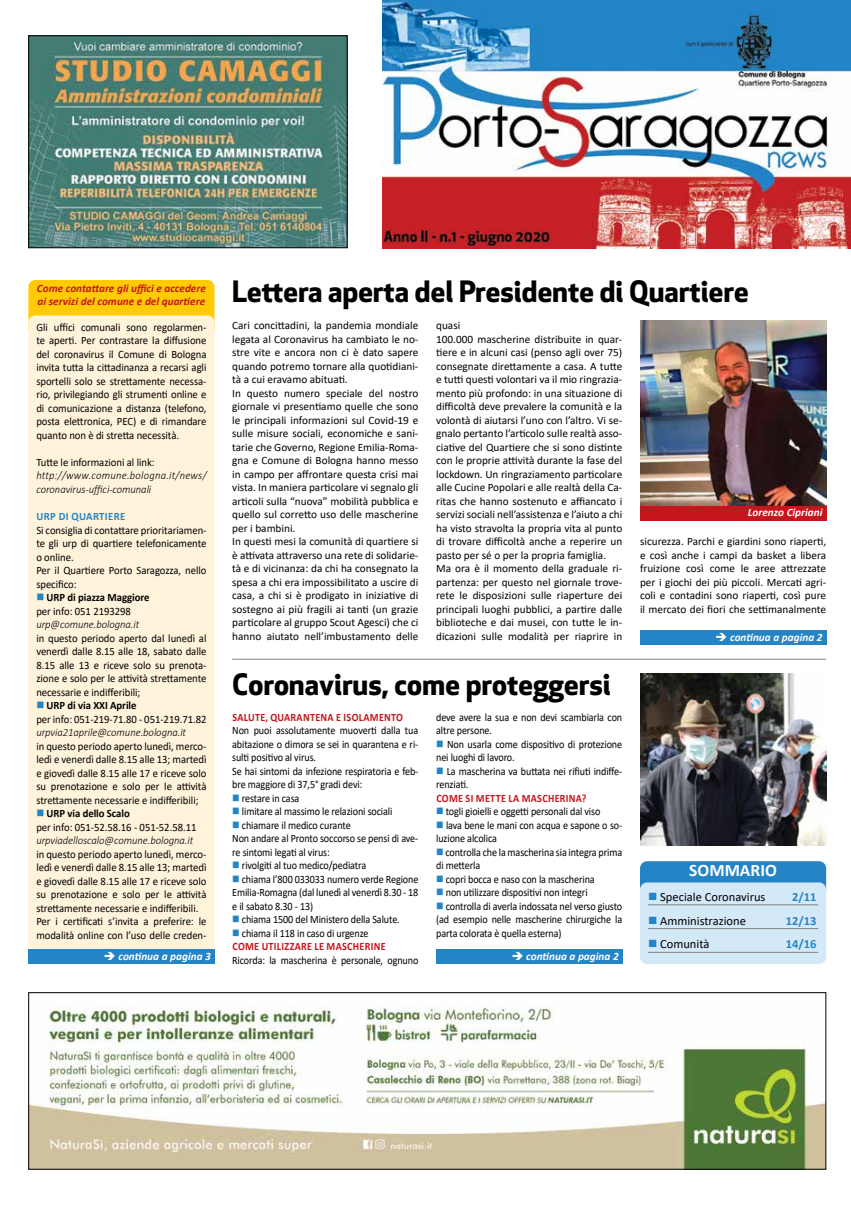
<style>
.page{position:relative;width:851px;height:1205px;background:#fff}
.page>*{position:absolute;margin:0;border:0;box-sizing:border-box;transform-origin:0 0}
.t1{font:700 28.75px "Apex New";color:#000}
.t2{font:700 17.5px "Calibri";color:#fff}
.t3{font:12.5px "Calibri";color:#000}
.t4{font:700 12.5px "Calibri";color:#2484c6}
.t5{font:11.25px/13.5px "Calibri";letter-spacing:-.005em;color:#000}
.t6{font:11.25px/13.5px "Calibri";letter-spacing:-.005em;color:#000;scale:.95 1}
.t7{font:11.25px/13.5px "Calibri";letter-spacing:-.005em;color:#000;scale:.9 1}
.t8{font:italic 300 11.25px/13.5px "Calibri";letter-spacing:-.005em;color:#000;scale:.95 1}
.t9{font:italic 700 11.25px "Calibri";color:#fff}
.t10{font:italic 700 11.25px/13.5px "Calibri";color:#c4161c}
.t11{font:700 11.25px "Calibri";letter-spacing:.03em;color:#c4161c;scale:.9 1}
.t12{font:700 11.25px/13.5px "Calibri";letter-spacing:-.005em;color:#000;scale:.95 1}
.t13{font:700 11.25px "Calibri";letter-spacing:.035em;color:#2484c6;scale:.95 1}
.s1{color:#2484c6}
.s2{font-weight:400}
.s3{font-weight:700}
.s4{font-weight:700;color:#c4161c}
</style>
<div class="page">
<div style="left:640px;top:861px;width:186px;height:35px;background:#2484c6;border-radius:7px"></div>
<div style="left:640px;top:882px;width:186px;height:82px;background:#d4e9f8;border-radius:7px"></div>
<hr style="left:648px;top:904px;width:170px;height:1px;background:#808285">
<hr style="left:648px;top:928px;width:170px;height:1px;background:#808285">
<hr style="left:648px;top:952px;width:170px;height:1px;background:#808285">
<img style="left:383px;top:0;width:467px;height:248px">
<img style="left:30px;top:1006px;width:794px;height:161px">
<div style="left:28px;top:992px;width:798px;height:177px;border:1px solid #000"></div>
<img style="left:30px;top:37px;width:315px;height:209px">
<div style="left:28px;top:35px;width:319px;height:213px;border:1px solid #000"></div>
<div style="left:28px;top:280px;width:186px;height:57px;background:#ffcb05;border-radius:7px"></div>
<div style="left:28px;top:315px;width:186px;height:649px;background:#fff4db;border-radius:7px"></div>
<img style="left:640px;top:321px;width:186px;height:186px">
<div style="left:640px;top:507px;width:186px;height:14px;background:#c4161c"></div>
<hr style="left:232px;top:659px;width:594px;height:1px;background:#808285">
<div style="left:640px;top:631px;width:186px;height:14px;background:#2484c6"></div>
<div style="left:436px;top:950px;width:186px;height:14px;background:#2484c6"></div>
<div style="left:28px;top:950px;width:186px;height:14px;background:#2484c6"></div>
<img style="left:640px;top:673px;width:186px;height:172px">
<h1 class="t1" style="left:232px;top:270px;width:518px">Lettera aperta del Presidente di Quartiere</h1>
<p class="t5" style="left:232px;top:318px;width:188px">Cari concittadini, la pandemia mondiale legata al Coronavirus ha cambiato le no&shy;stre vite e ancora non ci è dato sapere quando potremo tornare alla quotidiani&shy;tà a cui eravamo abituati.<br>In questo numero speciale del nostro giornale vi presentiamo quelle che sono le principali informazioni sul Covid-19 e sulle misure sociali, economiche e sani&shy;tarie che Governo, Regione Emilia-Roma&shy;gna e Comune di Bologna hanno messo in campo per affrontare questa crisi mai vista. In maniera particolare vi segnalo gli articoli sulla “nuova” mobilità pubblica e quello sul corretto uso delle mascherine per i bambini.<br>In questi mesi la comunità di quartiere si è attivata attraverso una rete di solidarie&shy;tà e di vicinanza: da chi ha consegnato la spesa a chi era impossibilitato a uscire di casa, a chi si è prodigato in iniziative di sostegno ai più fragili ai tanti (un grazie particolare al gruppo Scout Agesci) che ci hanno aiutato nell’imbustamento delle</p>
<p class="t10" style="left:37px;top:281px;width:170px">Come contattare gli uffici e accedere ai servizi del comune e del quartiere</p>
<p class="t6" style="left:36px;top:320px;width:181px;text-align:justify">Gli uffici comunali sono regolarmen&shy;te aperti. Per contrastare la diffusione del coronavirus il Comune di Bologna invita tutta la cittadinanza a recarsi agli sportelli solo se strettamente necessa&shy;rio, privilegiando gli strumenti online e di comunicazione a distanza (telefono, posta elettronica, PEC) e di rimandare quanto non è di stretta necessità.</p>
<p class="t6" style="left:36px;top:455px;width:126px">Tutte le informazioni al link:</p>
<p class="t8" style="left:36px;top:469px;width:181px">http://www.comune.bologna.it/news/ coronavirus-uffici-comunali</p>
<p class="t13" style="left:37px;top:508px;width:95px">URP DI QUARTIERE</p>
<p class="t6" style="left:36px;top:523px;width:181px">Si consiglia di contattare prioritariamen&shy;te gli urp di quartiere telefonicamente o online.<br>Per il Quartiere Porto Saragozza, nello specifico:</p>
<p class="t12" style="left:36px;top:590px;width:120px"><span class="s1">■</span> URP di piazza Maggiore <span class="s2">per info: 051 2193298</span></p>
<p class="t8" style="left:36px;top:617px;width:110px">urp@comune.bologna.it</p>
<p class="t6" style="left:36px;top:631px;width:181px;text-align:justify">in questo periodo aperto dal lunedì al venerdì dalle 8.15 alle 18, sabato dalle 8.15 alle 13 e riceve solo su prenota&shy;zione e solo per le attività strettamente necessarie e indifferibili;</p>
<p class="t6" style="left:36px;top:698px;width:181px"><span class="s1">■</span> <span class="s3">URP di via XXI Aprile<br></span>per info: 051-219-71.80 - 051-219.71.82</p>
<p class="t8" style="left:36px;top:725px;width:159px">urpvia21aprile@comune.bologna.it</p>
<p class="t6" style="left:36px;top:739px;width:181px;text-align:justify">in questo periodo aperto lunedì, merco&shy;ledì e venerdì dalle 8.15 alle 13; martedì e giovedì dalle 8.15 alle 17 e riceve solo su prenotazione e solo per le attività strettamente necessarie e indifferibili;</p>
<p class="t6" style="left:36px;top:806px;width:170px"><span class="s1">■</span> <span class="s3">URP via dello Scalo<br></span>per info: 051-52.58.16 - 051-52.58.11</p>
<p class="t8" style="left:36px;top:833px;width:167px">urpviadelloscalo@comune.bologna.it</p>
<p class="t6" style="left:36px;top:847px;width:181px">in questo periodo aperto lunedì, merco&shy;ledì e venerdì dalle 8.15 alle 13; martedì e giovedì dalle 8.15 alle 17 e riceve solo su prenotazione e solo per le attività strettamente necessarie e indifferibili.<br>Per i certificati s’invita a preferire: le modalità online con l’uso delle creden-</p>
<p class="t5" style="left:436px;top:318px;width:188px">quasi<br>100.000 mascherine distribuite in quar&shy;tiere e in alcuni casi (penso agli over 75) consegnate direttamente a casa. A tutte e tutti questi volontari va il mio ringrazia&shy;mento più profondo: in una situazione di difficoltà deve prevalere la comunità e la volontà di aiutarsi l’uno con l’altro. Vi se&shy;gnalo pertanto l’articolo sulle realtà asso&shy;ciative del Quartiere che si sono distinte con le proprie attività durante la fase del lockdown. Un ringraziamento particolare alle Cucine Popolari e alle realtà della Ca&shy;ritas che hanno sostenuto e affiancato i servizi sociali nell’assistenza e l’aiuto a chi ha visto stravolta la propria vita al punto di trovare difficoltà anche a reperire un pasto per sé o per la propria famiglia.<br>Ma ora è il momento della graduale ri&shy;partenza: per questo nel giornale trove&shy;rete le disposizioni sulle riaperture dei principali luoghi pubblici, a partire dalle biblioteche e dai musei, con tutte le in&shy;dicazioni sulle modalità per riaprire in</p>
<p class="t9" style="left:747px;top:505px;width:76px">Lorenzo Cipriani</p>
<p class="t5" style="left:640px;top:534px;width:188px;text-align:justify">sicurezza. Parchi e giardini sono riaperti, e così anche i campi da basket a libera fruizione così come le aree attrezzate per i giochi dei più piccoli. Mercati agri&shy;coli e contadini sono riaperti, così pure il mercato dei fiori che settimanalmente</p>
<p class="t9" style="left:715px;top:629px;width:108px">➔ continua a pagina 2</p>
<h1 class="t1" style="left:232px;top:663px;width:380px">Coronavirus, come proteggersi</h1>
<p class="t11" style="left:232px;top:709px;width:191px">SALUTE, QUARANTENA E ISOLAMENTO</p>
<p class="t7" style="left:232px;top:723px;width:208px">Non puoi assolutamente muoverti dalla tua abitazione o dimora se sei in quarantena e ri&shy;sulti positivo al virus.<br>Se hai sintomi da infezione respiratoria e feb&shy;bre maggiore di 37,5° gradi devi:</p>
<p class="t7" style="left:232px;top:791px;width:76px"><span class="s1">■</span> restare in casa</p>
<p class="t7" style="left:232px;top:804px;width:179px"><span class="s1">■</span> limitare al massimo le relazioni sociali</p>
<p class="t7" style="left:232px;top:818px;width:208px"><span class="s1">■</span> chiamare il medico curante<br>Non andare al Pronto soccorso se pensi di ave&shy;re sintomi legati al virus:</p>
<p class="t7" style="left:232px;top:858px;width:150px"><span class="s1">■</span> rivolgiti al tuo medico/pediatra</p>
<p class="t7" style="left:232px;top:872px;width:208px;text-align:justify"><span class="s1">■</span> chiama l’800 033033 numero verde Regione Emilia-Romagna (dal lunedì al venerdì 8.30 - 18 e il sabato 8.30 - 13)</p>
<p class="t7" style="left:232px;top:912px;width:188px"><span class="s1">■</span> chiama 1500 del Ministero della Salute.</p>
<p class="t7" style="left:232px;top:926px;width:172px"><span class="s1">■</span> chiama il 118 in caso di urgenze<br><span class="s4">COME UTILIZZARE LE MASCHERINE</span></p>
<p class="t7" style="left:232px;top:953px;width:208px">Ricorda: la mascherina è personale, ognuno</p>
<p class="t7" style="left:436px;top:710px;width:208px">deve avere la sua e non devi scambiarla con altre persone.</p>
<p class="t7" style="left:436px;top:737px;width:208px"><span class="s1">■</span> Non usarla come dispositivo di protezione nei luoghi di lavoro.</p>
<p class="t7" style="left:436px;top:764px;width:208px"><span class="s1">■</span> La mascherina va buttata nei rifiuti indiffe&shy;renziati.</p>
<p class="t11" style="left:436px;top:790px;width:168px">COME SI METTE LA MASCHERINA?</p>
<p class="t7" style="left:436px;top:804px;width:184px"><span class="s1">■</span> togli gioielli e oggetti personali dal viso</p>
<p class="t7" style="left:436px;top:818px;width:208px"><span class="s1">■</span> lava bene le mani con acqua e sapone o so&shy;luzione alcolica</p>
<p class="t7" style="left:436px;top:845px;width:208px"><span class="s1">■</span> controlla che la mascherina sia integra prima di metterla</p>
<p class="t7" style="left:436px;top:872px;width:178px"><span class="s1">■</span> copri bocca e naso con la mascherina</p>
<p class="t7" style="left:436px;top:885px;width:170px"><span class="s1">■</span> non utilizzare dispositivi non integri</p>
<p class="t7" style="left:436px;top:899px;width:208px;text-align:justify"><span class="s1">■</span> controlla di averla indossata nel verso giusto (ad esempio nelle mascherine chirurgiche la parta colorata è quella esterna)</p>
<h2 class="t2" style="left:689px;top:858px;width:89px">SOMMARIO</h2>
<p class="t3" style="left:648px;top:888px;width:119px"><span class="s1">■</span> Speciale Coronavirus</p>
<p class="t4" style="left:791px;top:888px;width:26px">2/11</p>
<p class="t3" style="left:648px;top:912px;width:99px"><span class="s1">■</span> Amministrazione</p>
<p class="t4" style="left:785px;top:912px;width:32px">12/13</p>
<p class="t3" style="left:648px;top:935px;width:63px"><span class="s1">■</span> Comunità</p>
<p class="t4" style="left:785px;top:935px;width:32px">14/16</p>
<p class="t9" style="left:104px;top:948px;width:108px">➔ continua a pagina 3</p>
<p class="t9" style="left:511px;top:948px;width:108px">➔ continua a pagina 2</p>
</div>
